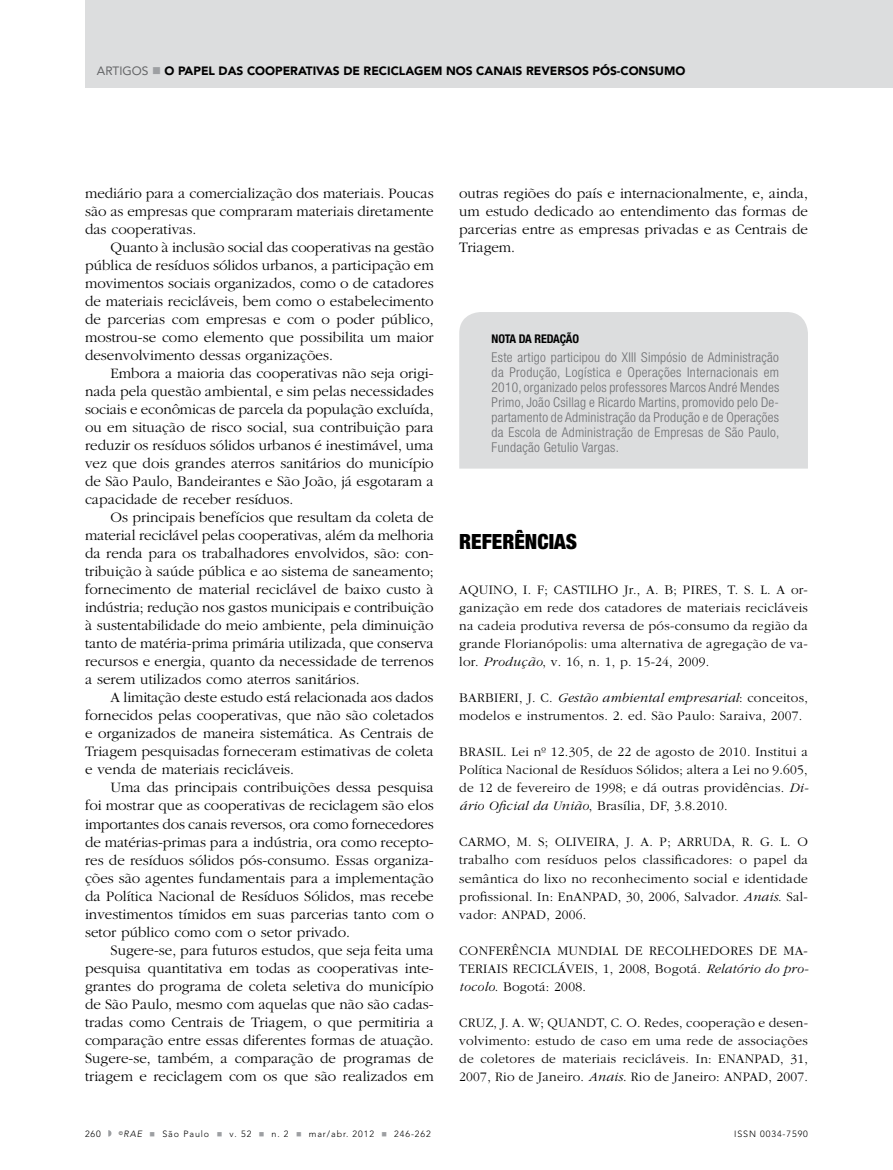
<style>
.page{position:relative;width:893px;height:1170px;background:#fff}
.page>*{position:absolute;margin:0;border:0;box-sizing:border-box;transform-origin:0 0}
.t1{font:900 condensed 21px "Helvetica Neue LT Std";color:#000}
.t2{font:300 15px/18px "Garamond";color:#000;text-align:justify}
.t3{font:300 13.5px/18px "Garamond";letter-spacing:.02em;color:#000;text-align:justify}
.t4{font:300 condensed 13.5px/15px "Helvetica Neue LT Std";letter-spacing:.02em;color:#6d6e71;text-align:justify}
.t5{font:900 12px "Avenir LT Std";color:#000}
.t6{font:700 condensed 12px "Helvetica Neue LT Std";letter-spacing:-.02em;color:#000}
.t7{font:300 9px "Avenir LT Std";letter-spacing:.1em;color:#000}
.s1{font-weight:400;color:#636466}
.s2{color:#9d9fa2}
.s3{font-style:italic}
</style>
<div class="page">
<div style="left:85px;top:0;width:808px;height:87px;background:#dcddde"></div>
<svg style="left:108px;top:1130px;width:3px;height:6px"></svg>
<div style="left:459px;top:312px;width:349px;height:156px;background:#dcddde"></div>
<p class="t5" style="left:97px;top:64px;width:590px"><span class="s1">ARTIGOS</span> <span class="s2">■</span> O PAPEL DAS COOPERATIVAS DE RECICLAGEM NOS CANAIS REVERSOS PÓS-CONSUMO</p>
<p class="t2" style="left:85px;top:185px;width:350px">mediário para a comercialização dos materiais. Poucas são as empresas que compraram materiais diretamente das cooperativas.</p>
<p class="t2" style="left:85px;top:239px;width:350px;text-indent:26px">Quanto à inclusão social das cooperativas na gestão pública de resíduos sólidos urbanos, a participação em movimentos sociais organizados, como o de catadores de materiais recicláveis, bem como o estabelecimento de parcerias com empresas e com o poder público, mostrou-se como elemento que possibilita um maior desenvolvimento dessas organizações.</p>
<p class="t2" style="left:85px;top:365px;width:350px;text-indent:26px">Embora a maioria das cooperativas não seja origi&shy;nada pela questão ambiental, e sim pelas necessidades sociais e econômicas de parcela da população excluída, ou em situação de risco social, sua contribuição para reduzir os resíduos sólidos urbanos é inestimável, uma vez que dois grandes aterros sanitários do município de São Paulo, Bandeirantes e São João, já esgotaram a capacidade de receber resíduos.</p>
<p class="t2" style="left:85px;top:509px;width:350px;text-indent:26px">Os principais benefícios que resultam da coleta de material reciclável pelas cooperativas, além da melhoria da renda para os trabalhadores envolvidos, são: con&shy;tribuição à saúde pública e ao sistema de saneamento; fornecimento de material reciclável de baixo custo à indústria; redução nos gastos municipais e contribuição à sustentabilidade do meio ambiente, pela diminuição tanto de matéria-prima primária utilizada, que conserva recursos e energia, quanto da necessidade de terrenos a serem utilizados como aterros sanitários.</p>
<p class="t2" style="left:85px;top:689px;width:350px;text-indent:26px">A limitação deste estudo está relacionada aos dados fornecidos pelas cooperativas, que não são coletados e organizados de maneira sistemática. As Centrais de Triagem pesquisadas forneceram estimativas de coleta e venda de materiais recicláveis.</p>
<p class="t2" style="left:85px;top:779px;width:350px;text-indent:26px">Uma das principais contribuições dessa pesquisa foi mostrar que as cooperativas de reciclagem são elos importantes dos canais reversos, ora como fornecedores de matérias-primas para a indústria, ora como recepto&shy;res de resíduos sólidos pós-consumo. Essas organiza&shy;ções são agentes fundamentais para a implementação da Política Nacional de Resíduos Sólidos, mas recebe investimentos tímidos em suas parcerias tanto com o setor público como com o setor privado.</p>
<p class="t2" style="left:85px;top:941px;width:350px;text-indent:26px">Sugere-se, para futuros estudos, que seja feita uma pesquisa quantitativa em todas as cooperativas inte&shy;grantes do programa de coleta seletiva do município de São Paulo, mesmo com aquelas que não são cadas&shy;tradas como Centrais de Triagem, o que permitiria a comparação entre essas diferentes formas de atuação.<br>Sugere-se, também, a comparação de programas de triagem e reciclagem com os que são realizados em</p>
<p class="t2" style="left:459px;top:185px;width:350px">outras regiões do país e internacionalmente, e, ainda, um estudo dedicado ao entendimento das formas de parcerias entre as empresas privadas e as Centrais de Triagem.</p>
<p class="t6" style="left:492px;top:331px;width:89px">NOTA DA REDAÇÃO</p>
<p class="t4" style="left:492px;top:349px;width:289px">Este artigo participou do XIII Simpósio de Administração da Produção, Logística e Operações Internacionais em 2010, organizado pelos professores Marcos André Mendes Primo, João Csillag e Ricardo Martins, promovido pelo De&shy;partamento de Administração da Produção e de Operações da Escola de Administração de Empresas de São Paulo, Fundação Getulio Vargas.</p>
<h1 class="t1" style="left:459px;top:529px;width:119px">REFERÊNCIAS</h1>
<p class="t3" style="left:459px;top:581px;width:350px">AQUINO, I. F; CASTILHO Jr., A. B; PIRES, T. S. L. A or&shy;ganização em rede dos catadores de materiais recicláveis na cadeia produtiva reversa de pós-consumo da região da grande Florianópolis: uma alternativa de agregação de va&shy;lor. <span class="s3">Produção</span>, v. 16, n. 1, p. 15-24, 2009.</p>
<p class="t3" style="left:459px;top:689px;width:350px">BARBIERI, J. C. <span class="s3">Gestão ambiental empresarial</span>: conceitos, modelos e instrumentos. 2. ed. São Paulo: Saraiva, 2007.</p>
<p class="t3" style="left:459px;top:743px;width:351px">BRASIL. Lei nº 12.305, de 22 de agosto de 2010. Institui a Política Nacional de Resíduos Sólidos; altera a Lei no 9.605, de 12 de fevereiro de 1998; e dá outras providências. <span class="s3">Di&shy;ário Oficial da União</span>, Brasília, DF, 3.8.2010.</p>
<p class="t3" style="left:459px;top:833px;width:350px">CARMO, M. S; OLIVEIRA, J. A. P; ARRUDA, R. G. L. O trabalho com resíduos pelos classificadores: o papel da semântica do lixo no reconhecimento social e identidade profissional. In: EnANPAD, 30, 2006, Salvador. <span class="s3">Anais</span>. Sal&shy;vador: ANPAD, 2006.</p>
<p class="t3" style="left:459px;top:941px;width:351px">CONFERÊNCIA MUNDIAL DE RECOLHEDORES DE MA-TERIAIS RECICLÁVEIS, 1, 2008, Bogotá. <span class="s3">Relatório do pro&shy;tocolo</span>. Bogotá: 2008.</p>
<p class="t3" style="left:459px;top:1013px;width:350px">CRUZ, J. A. W; QUANDT, C. O. Redes, cooperação e desen&shy;volvimento: estudo de caso em uma rede de associações de coletores de materiais recicláveis. In: ENANPAD, 31, 2007, Rio de Janeiro. <span class="s3">Anais</span>. Rio de Janeiro: ANPAD, 2007.</p>
<p class="t7" style="left:85px;top:1128px;width:17px">260</p>
<p class="t7" style="left:119px;top:1128px;width:313px"><sup>©</sup><span class="s3">RAE</span> <span class="s2">■</span> São Paulo <span class="s2">■</span> v. 52 <span class="s2">■</span> n. 2 <span class="s2">■</span> mar/abr. 2012 <span class="s2">■</span> 246-262</p>
<p class="t7" style="left:734px;top:1128px;width:75px">ISSN 0034-7590</p>
</div>
